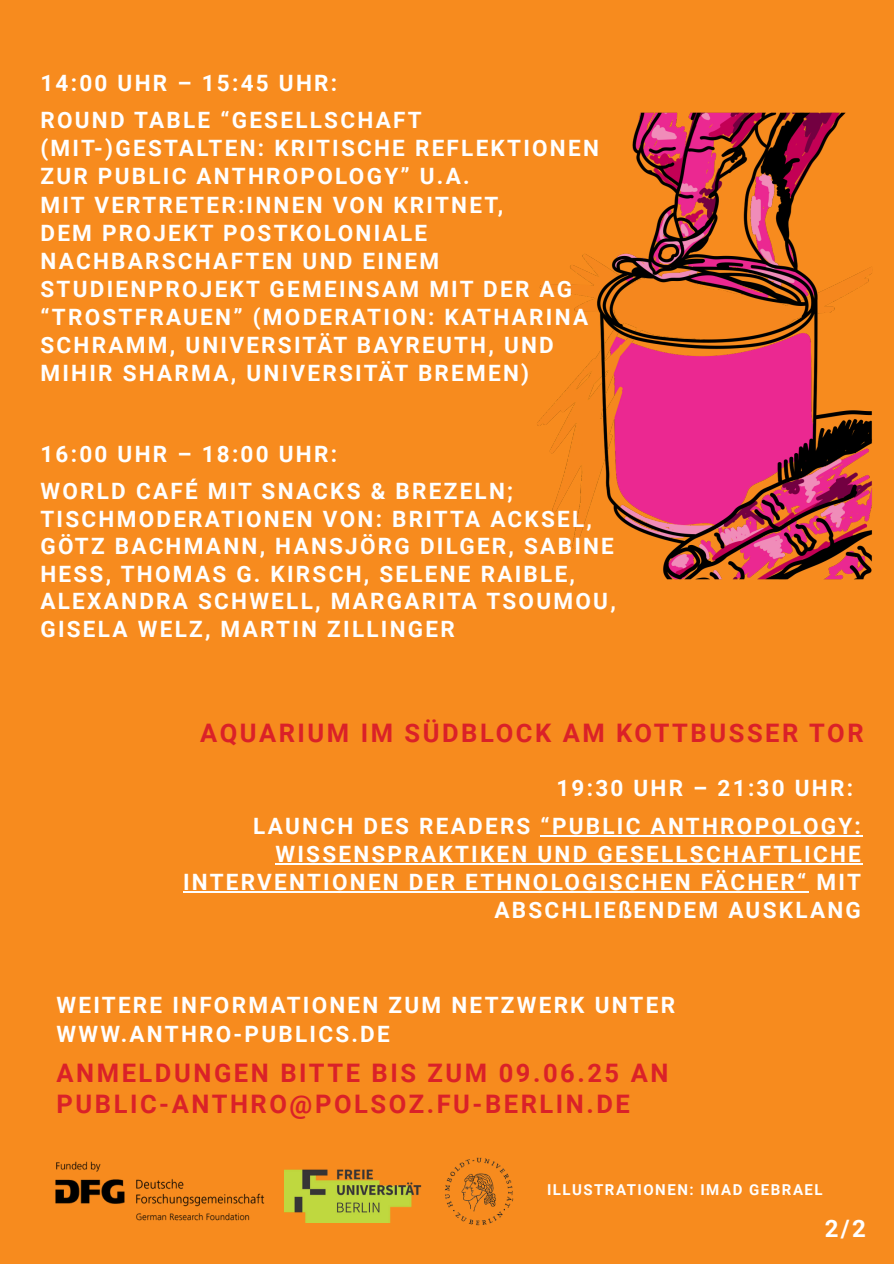
<style>
.page{position:relative;width:894px;height:1264px;background:#fff}
.page>*{position:absolute;margin:0;border:0;box-sizing:border-box;transform-origin:0 0}
.t1{font:700 25.5px/31.5px "Roboto";letter-spacing:.1em;color:#da2128}
.t2{font:700 24px "Roboto";color:#fff}
.t3{font:700 22.5px/28.2px "Roboto";letter-spacing:.1em;color:#fff}
.t4{font:700 15px "Roboto";letter-spacing:.1em;color:#fff}
</style>
<div class="page">
<div style="left:0;top:0;width:893px;height:1263px;background:#f78b1e"></div>
<img style="left:537px;top:112px;width:335px;height:468px">
<img style="left:55px;top:1161px;width:210px;height:60px">
<img style="left:453px;top:1157px;width:61px;height:69px">
<img style="left:284px;top:1169px;width:169px;height:53px">
<hr style="left:540px;top:834px;width:322px;height:2px;background:#fff">
<hr style="left:275px;top:863px;width:587px;height:1px;background:#fff">
<hr style="left:183px;top:891px;width:625px;height:2px;background:#fff">
<p class="t3" style="left:40px;top:69px;width:298px">14:00 UHR – 15:45 UHR:</p>
<h2 class="t3" style="left:40px;top:106px;width:560px">ROUND TABLE “GESELLSCHAFT (MIT-)GESTALTEN: KRITISCHE REFLEKTIONEN ZUR PUBLIC ANTHROPOLOGY” U.A.<br>MIT VERTRETER:INNEN VON KRITNET,<br>DEM PROJEKT POSTKOLONIALE NACHBARSCHAFTEN UND EINEM STUDIENPROJEKT GEMEINSAM MIT DER AG “TROSTFRAUEN” (MODERATION: KATHARINA SCHRAMM, UNIVERSITÄT BAYREUTH, UND MIHIR SHARMA, UNIVERSITÄT BREMEN)</h2>
<h2 class="t3" style="left:40px;top:440px;width:298px">16:00 UHR – 18:00 UHR:</h2>
<h1 class="t3" style="left:40px;top:478px;width:576px;line-height:27.5px">WORLD CAFÉ MIT SNACKS &amp; BREZELN; TISCHMODERATIONEN VON: BRITTA ACKSEL, GÖTZ BACHMANN, HANSJÖRG DILGER, SABINE HESS, THOMAS G. KIRSCH, SELENE RAIBLE, ALEXANDRA SCHWELL, MARGARITA TSOUMOU, GISELA WELZ, MARTIN ZILLINGER</h1>
<h1 class="t1" style="left:200px;top:717px;width:664px">AQUARIUM IM SÜDBLOCK AM KOTTBUSSER TOR</h1>
<p class="t3" style="left:556px;top:774px;width:298px">19:30 UHR – 21:30 UHR:</p>
<p class="t3" style="left:183px;top:811px;width:679px;text-align:right">LAUNCH DES READERS “PUBLIC ANTHROPOLOGY:<br>WISSENSPRAKTIKEN UND GESELLSCHAFTLICHE INTERVENTIONEN DER ETHNOLOGISCHEN FÄCHER“ MIT ABSCHLIEßENDEM AUSKLANG</p>
<h1 class="t3" style="left:56px;top:991px;width:620px">WEITERE INFORMATIONEN ZUM NETZWERK UNTER<br>WWW.ANTHRO-PUBLICS.DE</h1>
<p class="t1" style="left:56px;top:1057px;width:613px">ANMELDUNGEN BITTE BIS ZUM 09.06.25 AN<br>PUBLIC-ANTHRO@POLSOZ.FU-BERLIN.DE</p>
<h2 class="t4" style="left:547px;top:1180px;width:277px">ILLUSTRATIONEN: IMAD GEBRAEL</h2>
<h2 class="t2" style="left:824px;top:1215px;width:43px">2/2</h2>
</div>
